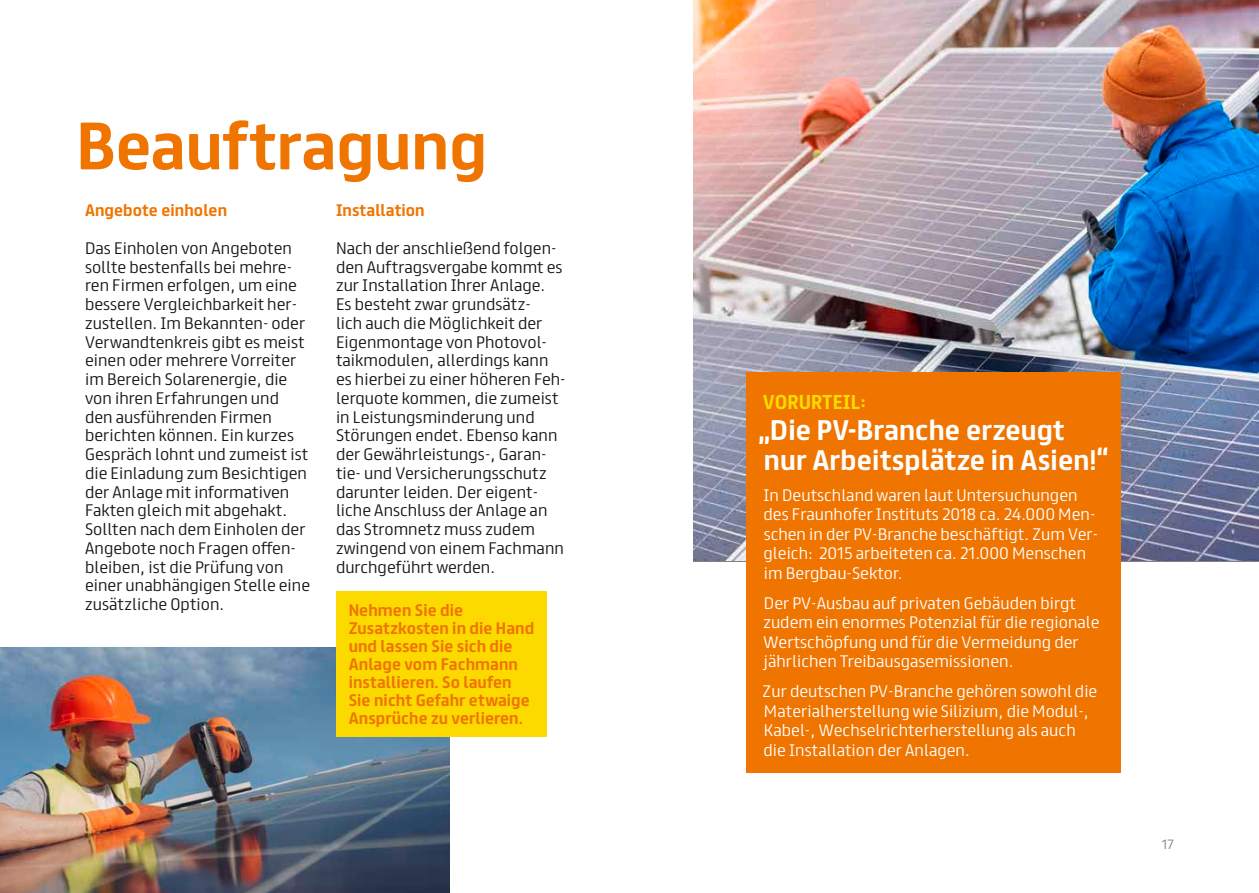
<style>
.page{position:relative;width:1259px;height:893px;background:#fff}
.page>*{position:absolute;margin:0;border:0;box-sizing:border-box;transform-origin:0 0}
.t1{font:700 60px "FS Truman";color:#f07400}
.t2{font:700 25.5px/30.6px "FS Truman";letter-spacing:.005em;color:#fff}
.t3{font:700 18px "FS Truman";letter-spacing:.005em;color:#fcda00}
.t4{font:300 15px/18.8px "FS Truman";letter-spacing:.005em;color:#151616}
.t5{font:300 15px/19.5px "FS Truman";letter-spacing:.005em;color:#fff}
.t6{font:700 15px/18px "FS Truman";letter-spacing:.005em;color:#f07400}
.t7{font:300 12px "FS Truman";color:#818281}
</style>
<div class="page">
<img style="left:693px;top:0;width:566px;height:561px">
<div style="left:746px;top:372px;width:374px;height:401px;background:#f07400"></div>
<img style="left:0;top:648px;width:450px;height:245px">
<div style="left:336px;top:591px;width:211px;height:146px;background:#fcda00"></div>
<h1 class="t1" style="left:77px;top:94px;width:412px">Beauftragung</h1>
<p class="t6" style="left:85px;top:200px;width:144px">Angebote einholen</p>
<p class="t4" style="left:85px;top:237px;width:227px">Das Einholen von Angeboten sollte bestenfalls bei mehre&shy;ren Firmen erfolgen, um eine bessere Vergleichbarkeit her&shy;zustellen. Im Bekannten- oder<br>Verwandtenkreis gibt es meist einen oder mehrere Vorreiter im Bereich Solarenergie, die von ihren Erfahrungen und den ausführenden Firmen berichten können. Ein kurzes<br>Gespräch lohnt und zumeist ist die Einladung zum Besichtigen der Anlage mit informativen<br>Fakten gleich mit abgehakt.<br>Sollten nach dem Einholen der<br>Angebote noch Fragen offen&shy;bleiben, ist die Prüfung von einer unabhängigen Stelle eine zusätzliche Option.</p>
<p class="t6" style="left:336px;top:200px;width:90px">Installation</p>
<p class="t4" style="left:336px;top:237px;width:231px">Nach der anschließend folgen&shy;den Auftragsvergabe kommt es zur Installation Ihrer Anlage.<br>Es besteht zwar grundsätz-<br>lich auch die Möglichkeit der<br>Eigenmontage von Photovol&shy;taikmodulen, allerdings kann es hierbei zu einer höheren Feh&shy;lerquote kommen, die zumeist in Leistungsminderung und<br>Störungen endet. Ebenso kann der Gewährleistungs-, Garan&shy;tie- und Versicherungsschutz darunter leiden. Der eigent&shy;liche Anschluss der Anlage an das Stromnetz muss zudem zwingend von einem Fachmann durchgeführt werden.</p>
<p class="t6" style="left:349px;top:600px;width:187px">Nehmen Sie die<br>Zusatzkosten in die Hand und lassen Sie sich die<br>Anlage vom Fachmann installieren. So laufen<br>Sie nicht Gefahr etwaige<br>Ansprüche zu verlieren.</p>
<p class="t3" style="left:763px;top:386px;width:103px">VORURTEIL:</p>
<h2 class="t2" style="left:758px;top:412px;width:352px">„Die PV-Branche erzeugt nur Arbeitsplätze in Asien!“</h2>
<p class="t5" style="left:763px;top:484px;width:336px">In Deutschland waren laut Untersuchungen des Fraunhofer Instituts 2018 ca. 24.000 Men&shy;schen in der PV-Branche beschäftigt. Zum Ver&shy;gleich: 2015 arbeiteten ca. 21.000 Menschen im Bergbau-Sektor.</p>
<p class="t5" style="left:763px;top:592px;width:338px">Der PV-Ausbau auf privaten Gebäuden birgt zudem ein enormes Potenzial für die regionale Wertschöpfung und für die Vermeidung der jährlichen Treibausgasemissionen.</p>
<p class="t5" style="left:762px;top:680px;width:336px">Zur deutschen PV-Branche gehören sowohl die Materialherstellung wie Silizium, die Modul-, Kabel-, Wechselrichterherstellung als auch die Installation der Anlagen.</p>
<p class="t7" style="left:1162px;top:834px;width:13px">17</p>
</div>
